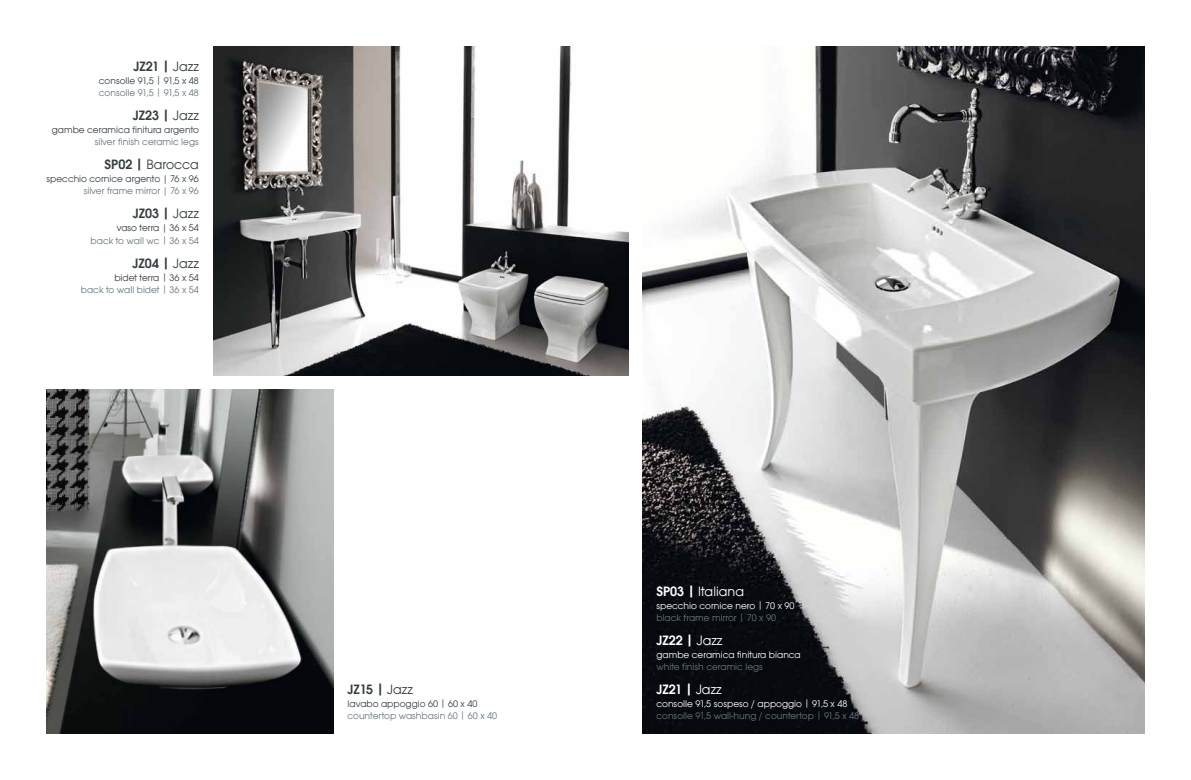
<style>
.page{position:relative;width:1191px;height:780px;background:#fff}
.page>*{position:absolute;margin:0;border:0;box-sizing:border-box;transform-origin:0 0}
.t1{font:600 14px "Avant Gar Got Itc TEE";color:#363e41}
.t2{font:600 14px "Avant Gar Got Itc TEE";color:#fff}
.t3{font:14px "Avant Gar Got Itc TEE";color:#fff}
.t4{font:14px "Avant Gar Got Itc TEE";color:#363e41}
.t5{font:10px "Avant Gar Got Itc TEE";color:#67767e}
.t6{font:10px "Avant Gar Got Itc TEE";color:#363e41}
.t7{font:10px "Avant Gar Got Itc TEE";color:#fff}
.s1{font-weight:400}
.s2{font-weight:600}
</style>
<div class="page">
<img style="left:213px;top:47px;width:415px;height:329px">
<img style="left:642px;top:47px;width:502px;height:686px">
<img style="left:47px;top:390px;width:286px;height:343px">
<h1 class="t1" style="left:133px;top:58px;width:67px">JZ21 | <span class="s1">Jazz</span></h1>
<p class="t6" style="left:99px;top:75px;width:102px">consolle 91,5 | 91,5 x 48</p>
<p class="t5" style="left:99px;top:87px;width:102px">consolle 91,5 | 91,5 x 48</p>
<h1 class="t1" style="left:133px;top:107px;width:68px">JZ23 | <span class="s1">Jazz</span></h1>
<p class="t6" style="left:52px;top:124px;width:149px">gambe ceramica finitura argento</p>
<p class="t5" style="left:95px;top:136px;width:106px">silver finish ceramic legs</p>
<h1 class="t4" style="left:105px;top:157px;width:96px"><span class="s2">SP02 |</span> Barocca</h1>
<p class="t6" style="left:47px;top:173px;width:154px">specchio cornice argento | 76 x 96</p>
<p class="t5" style="left:84px;top:185px;width:117px">silver frame mirror | 76 x 96</p>
<h1 class="t1" style="left:133px;top:206px;width:68px">JZ03 | <span class="s1">Jazz</span></h1>
<p class="t6" style="left:117px;top:222px;width:84px">vaso terra | 36 x 54</p>
<p class="t5" style="left:91px;top:234px;width:110px">back to wall wc | 36 x 54</p>
<h1 class="t1" style="left:133px;top:255px;width:68px">JZ04 | <span class="s1">Jazz</span></h1>
<p class="t6" style="left:114px;top:271px;width:86px">bidet terra | 36 x 54</p>
<p class="t5" style="left:81px;top:283px;width:120px">back to wall bidet | 36 x 54</p>
<h1 class="t1" style="left:347px;top:681px;width:67px">JZ15 | <span class="s1">Jazz</span></h1>
<p class="t6" style="left:347px;top:698px;width:131px">lavabo appoggio 60 | 60 x 40</p>
<p class="t5" style="left:347px;top:710px;width:151px">countertop washbasin 60 | 60 x 40</p>
<h1 class="t3" style="left:656px;top:583px;width:89px"><span class="s2">SP03 |</span> Italiana</h1>
<p class="t7" style="left:656px;top:599px;width:140px">specchio cornice nero | 70 x 90</p>
<p class="t5" style="left:656px;top:611px;width:121px">black frame mirror | 70 x 90</p>
<h1 class="t2" style="left:656px;top:632px;width:68px">JZ22 | <span class="s1">Jazz</span></h1>
<p class="t7" style="left:656px;top:648px;width:146px">gambe ceramica finitura bianca</p>
<p class="t5" style="left:656px;top:660px;width:108px">white finish ceramic legs</p>
<h1 class="t2" style="left:656px;top:681px;width:67px">JZ21 | <span class="s1">Jazz</span></h1>
<p class="t7" style="left:656px;top:698px;width:192px">consolle 91,5 sospeso / appoggio | 91,5 x 48</p>
<p class="t5" style="left:656px;top:710px;width:204px">consolle 91,5 wall-hung / countertop | 91,5 x 48</p>
</div>
